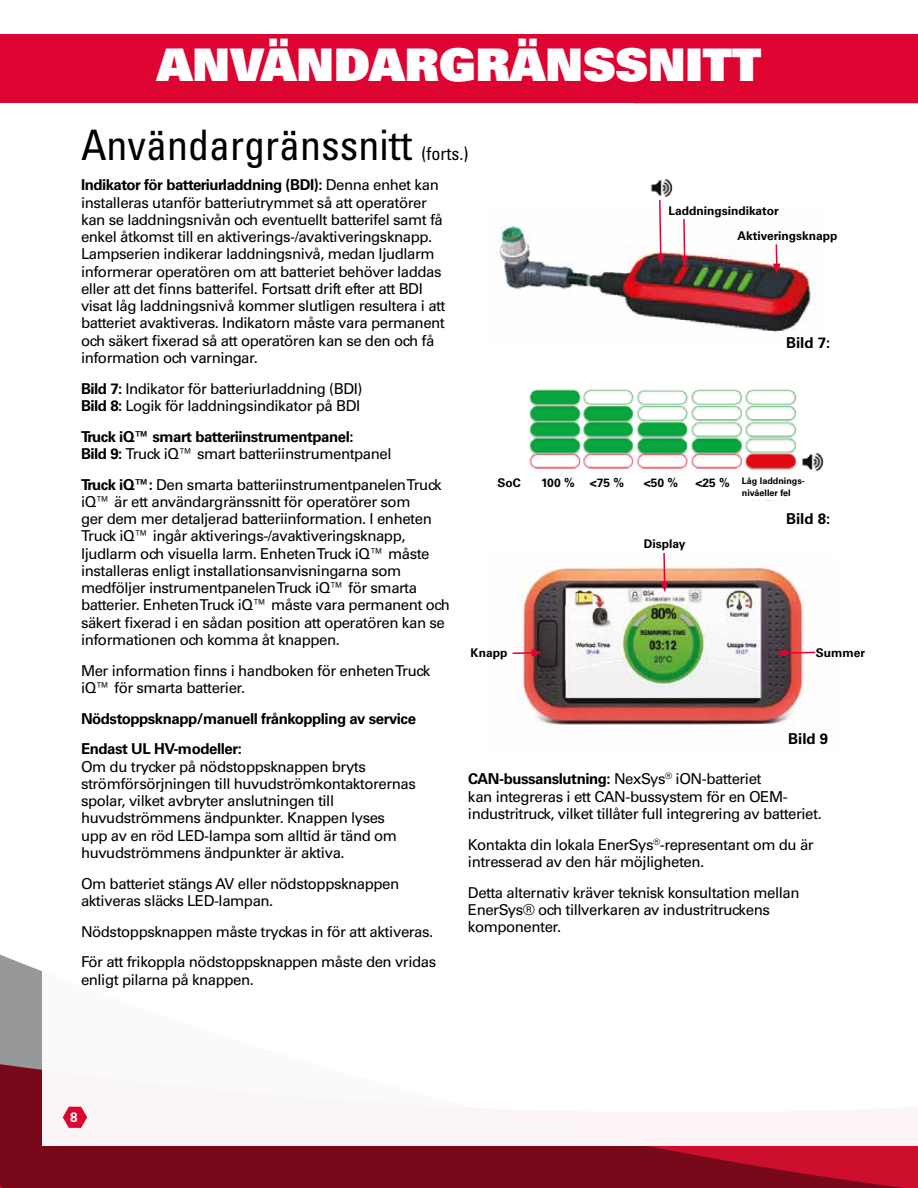
<style>
.page{position:relative;width:918px;height:1188px;background:#fff}
.page>*{position:absolute;margin:0;border:0;box-sizing:border-box;transform-origin:0 0}
.t1{font:45px "Univers LT Std X Black";color:#fff}
.t2{font:condensed 42px "Univers LT Std";color:#000}
.t3{font:condensed 18px "Univers LT Std";color:#000}
.t4{font:15px/17.2px "Univers LT Std";letter-spacing:-.03em;color:#000}
.t5{font:700 15px/17.2px "Univers LT Std";letter-spacing:-.03em;color:#000}
.t6{font:700 13.5px "Univers LT Std";color:#fff}
.t7{font:700 12px/24.8px "Univers LT Std";color:#000}
.t8{font:700 9px/12px "Univers LT Std";color:#000}
.s1{font-weight:700}
.s2{font-weight:400}
</style>
<div class="page">
<svg style="left:0;top:954px;width:918px;height:234px;background:#88182b"></svg>
<div style="left:42px;top:857px;width:876px;height:289px;background:#fff"></div>
<div style="left:0;top:35px;width:918px;height:68px;background:#dd0432"></div>
<img style="left:496px;top:389px;width:328px;height:112px">
<div style="left:497px;top:476px;width:313px;height:24px;background:#fff"></div>
<img style="left:512px;top:566px;width:295px;height:160px">
<img style="left:494px;top:226px;width:321px;height:107px">
<svg style="left:776px;top:649px;width:40px;height:8px"></svg>
<hr style="left:513px;top:652px;width:21px;height:2px;background:#dd0432">
<svg style="left:532px;top:649px;width:10px;height:8px"></svg>
<svg style="left:661px;top:553px;width:7px;height:39px"></svg>
<img style="left:651px;top:178px;width:22px;height:19px">
<svg style="left:657px;top:199px;width:8px;height:66px"></svg>
<svg style="left:681px;top:218px;width:7px;height:49px"></svg>
<svg style="left:773px;top:244px;width:8px;height:30px"></svg>
<svg style="left:63px;top:1107px;width:24px;height:21px"></svg>
<h1 class="t1" style="left:157px;top:35px;width:606px">ANVÄNDARGRÄNSSNITT</h1>
<h2 class="t2" style="left:81px;top:118px;width:333px">Användargränssnitt</h2>
<p class="t3" style="left:422px;top:142px;width:48px">(forts.)</p>
<p class="t4" style="left:81px;top:177px;width:366px"><span class="s1">Indikator för batteriurladdning (BDI):</span> Denna enhet kan installeras utanför batteriutrymmet så att operatörer kan se laddningsnivån och eventuellt batterifel samt få enkel åtkomst till en aktiverings-/avaktiveringsknapp.<br>Lampserien indikerar laddningsnivå, medan ljudlarm informerar operatören om att batteriet behöver laddas eller att det finns batterifel. Fortsatt drift efter att BDI visat låg laddningsnivå kommer slutligen resultera i att batteriet avaktiveras. Indikatorn måste vara permanent och säkert fixerad så att operatören kan se den och få information och varningar.</p>
<p class="t4" style="left:81px;top:380px;width:283px"><span class="s1">Bild 7:</span> Indikator för batteriurladdning (BDI)<br><span class="s1">Bild 8:</span> Logik för laddningsindikator på BDI</p>
<p class="t5" style="left:81px;top:428px;width:312px">Truck iQ™ smart batteriinstrumentpanel:<br>Bild 9: <span class="s2">Truck iQ™ smart batteriinstrumentpanel</span></p>
<p class="t4" style="left:81px;top:476px;width:371px"><span class="s1">Truck iQ™:</span> Den smarta batteriinstrumentpanelen Truck iQ™ är ett användargränssnitt för operatörer som<br>ger dem mer detaljerad batteriinformation. I enheten Truck iQ™ ingår aktiverings-/avaktiveringsknapp, ljudlarm och visuella larm. Enheten Truck iQ™ måste installeras enligt installationsanvisningarna som medföljer instrumentpanelen Truck iQ™ för smarta batterier. Enheten Truck iQ™ måste vara permanent och säkert fixerad i en sådan position att operatören kan se informationen och komma åt knappen.</p>
<p class="t4" style="left:81px;top:662px;width:351px">Mer information finns i handboken för enheten Truck iQ™ för smarta batterier.</p>
<p class="t5" style="left:81px;top:703px;width:337px;line-height:30.8px">Nödstoppsknapp/manuell frånkoppling av service<br>Endast UL HV-modeller:</p>
<p class="t4" style="left:81px;top:758px;width:336px">Om du trycker på nödstoppsknappen bryts strömförsörjningen till huvudströmkontaktorernas spolar, vilket avbryter anslutningen till huvudströmmens ändpunkter. Knappen lyses<br>upp av en röd LED-lampa som alltid är tänd om huvudströmmens ändpunkter är aktiva.</p>
<p class="t4" style="left:81px;top:875px;width:320px">Om batteriet stängs AV eller nödstoppsknappen aktiveras släcks LED-lampan.</p>
<p class="t4" style="left:81px;top:916px;width:357px;line-height:30.8px">Nödstoppsknappen måste tryckas in för att aktiveras.<br>För att frikoppla nödstoppsknappen måste den vridas</p>
<p class="t4" style="left:81px;top:971px;width:174px">enligt pilarna på knappen.</p>
<p class="t7" style="left:737px;top:199px;width:101px;text-indent:-69px">Laddningsindikator<br>Aktiveringsknapp</p>
<p class="t5" style="left:786px;top:334px;width:46px">Bild 7:</p>
<p class="t7" style="left:541px;top:470px;width:84px">100 % &lt;75 %</p>
<p class="t7" style="left:644px;top:470px;width:36px">&lt;50 %</p>
<p class="t7" style="left:696px;top:470px;width:36px">&lt;25 %</p>
<p class="t7" style="left:497px;top:470px;width:25px">SoC</p>
<p class="t8" style="left:742px;top:475px;width:65px">Låg laddnings&shy;nivåeller fel</p>
<p class="t5" style="left:786px;top:510px;width:46px">Bild 8:</p>
<p class="t7" style="left:644px;top:532px;width:43px">Display</p>
<p class="t7" style="left:471px;top:640px;width:38px">Knapp</p>
<p class="t7" style="left:816px;top:640px;width:51px">Summer</p>
<p class="t5" style="left:788px;top:730px;width:42px">Bild 9</p>
<p class="t4" style="left:468px;top:771px;width:355px"><span class="s1">CAN-bussanslutning:</span> NexSys<sup>®</sup> iON-batteriet<br>kan integreras i ett CAN-bussystem för en OEM&shy;industritruck, vilket tillåter full integrering av batteriet.</p>
<p class="t4" style="left:468px;top:836px;width:347px">Kontakta din lokala EnerSys<sup>®</sup>-representant om du är intresserad av den här möjligheten.</p>
<p class="t4" style="left:468px;top:884px;width:333px">Detta alternativ kräver teknisk konsultation mellan<br>EnerSys® och tillverkaren av industritruckens komponenter.</p>
<p class="t6" style="left:70px;top:1110px;width:9px">8</p>
</div>
